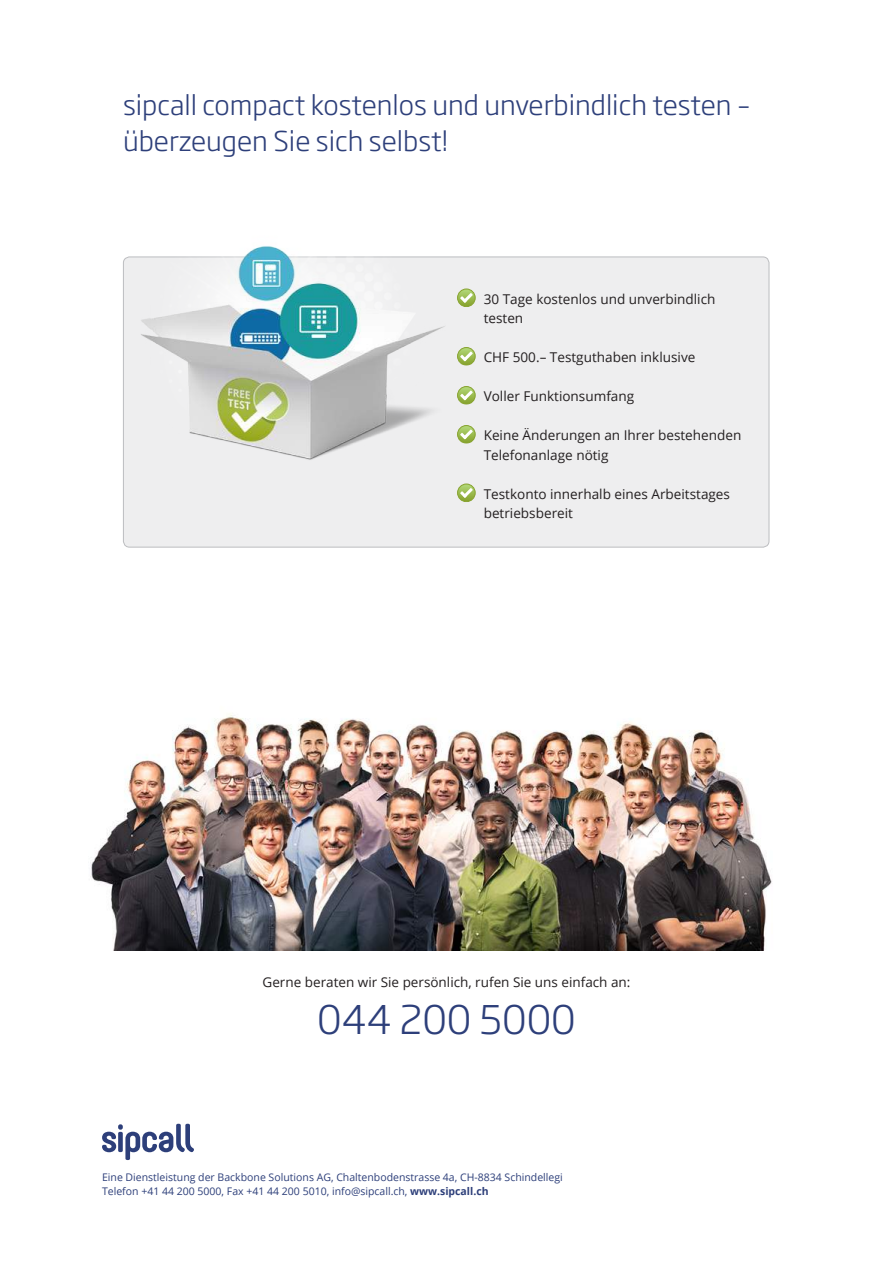
<style>
.page{position:relative;width:893px;height:1263px;background:#fff}
.page>*{position:absolute;margin:0;border:0;box-sizing:border-box;transform-origin:0 0}
.t1{font:300 39px "Soho Gothic Pro";color:#2d3f7a}
.t2{font:300 27px/36px "Soho Gothic Pro";color:#2d3f7a}
.t3{font:13.5px/19.5px "Open Sans";color:#231f20}
.t4{font:10.5px/13.5px "Open Sans";color:#2d3f7a}
.s1{font-weight:700}
</style>
<div class="page">
<svg style="left:102px;top:1124px;width:92px;height:36px"></svg>
<img style="left:90px;top:714px;width:682px;height:236px">
<div style="left:123px;top:257px;width:646px;height:290px;background:#eeeeef;border-radius:6px"></div>
<svg style="left:457px;top:288px;width:19px;height:19px"></svg>
<svg style="left:457px;top:347px;width:19px;height:19px"></svg>
<svg style="left:457px;top:386px;width:19px;height:19px"></svg>
<svg style="left:457px;top:425px;width:19px;height:19px"></svg>
<svg style="left:457px;top:483px;width:19px;height:19px"></svg>
<img style="left:133px;top:246px;width:316px;height:214px">
<h2 class="t2" style="left:123px;top:85px;width:629px">sipcall compact kostenlos und unverbindlich testen – überzeugen Sie sich selbst!</h2>
<p class="t3" style="left:484px;top:289px;width:233px">30 Tage kostenlos und unverbindlich testen</p>
<p class="t3" style="left:484px;top:347px;width:213px">CHF 500.– Testguthaben inklusive</p>
<p class="t3" style="left:484px;top:386px;width:152px">Voller Funktionsumfang</p>
<p class="t3" style="left:484px;top:425px;width:259px">Keine Änderungen an Ihrer bestehenden<br>Telefonanlage nötig</p>
<p class="t3" style="left:484px;top:484px;width:248px">Testkonto innerhalb eines Arbeitstages betriebsbereit</p>
<p class="t3" style="left:263px;top:972px;width:369px">Gerne beraten wir Sie persönlich, rufen Sie uns einfach an:</p>
<h1 class="t1" style="left:317px;top:989px;width:260px">044 200 5000</h1>
<p class="t4" style="left:102px;top:1170px;width:462px">Eine Dienstleistung der Backbone Solutions AG, Chaltenbodenstrasse 4a, CH-8834 Schindellegi<br>Telefon +41 44 200 5000, Fax +41 44 200 5010, info@sipcall.ch, <span class="s1">www.sipcall.ch</span></p>
</div>
